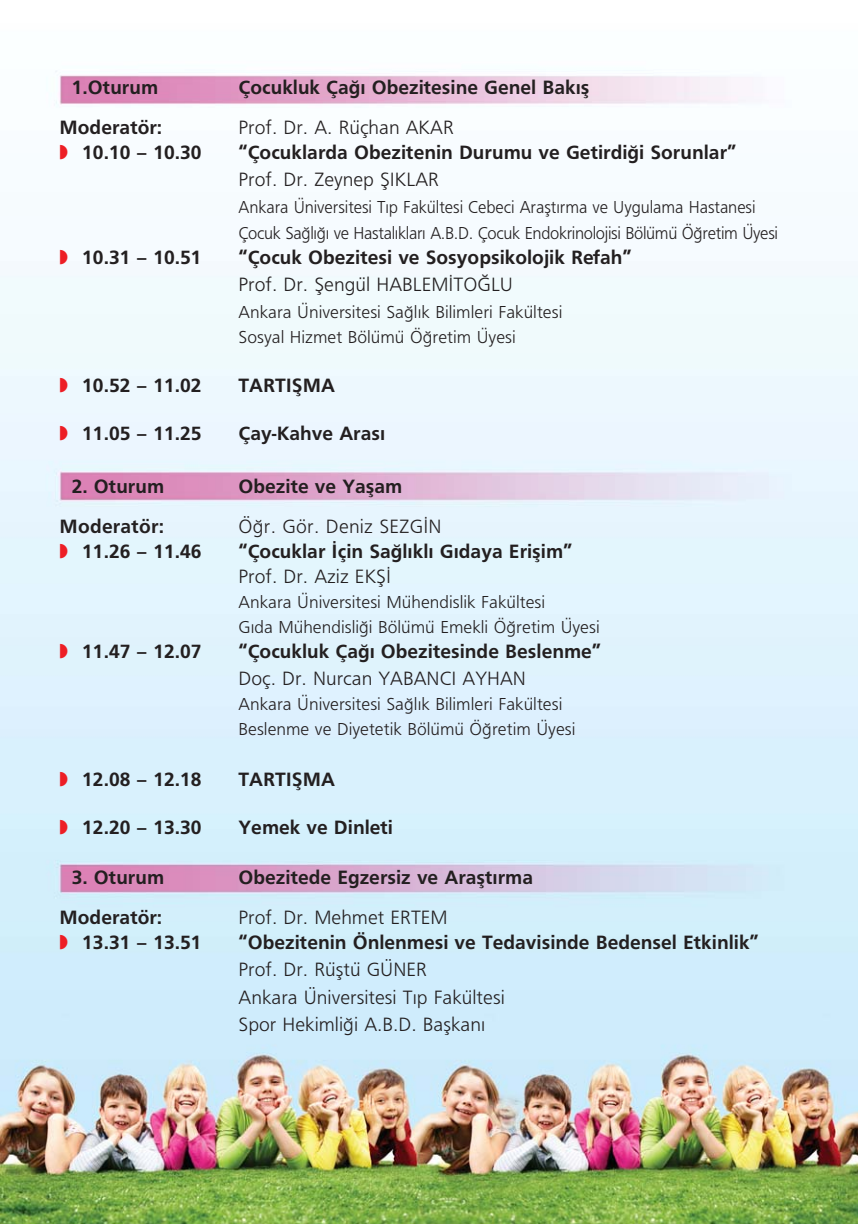
<style>
.page{position:relative;width:858px;height:1224px;background:#fff}
.page>*{position:absolute;margin:0;border:0;box-sizing:border-box;transform-origin:0 0}
.t1{font:700 20px "Fruga Sans";color:#231f20}
.t2{font:20px/27.2px "Frugal Sans";color:#231f20}
.t3{font:18px/25.4px "Frugal Sans";color:#231f20}
.t4{font:18px/25.4px "Frugal Sans";color:#231f20;scale:.95 1}
.s1{color:#ed1e25}
</style>
<div class="page">
<img style="left:1px;top:70px;width:857px;height:1154px">
<p class="t1" style="left:72px;top:80px;width:88px">1.Oturum</p>
<p class="t1" style="left:239px;top:80px;width:353px">Çocukluk Ça¤› Obezitesine Genel Bak›fl</p>
<p class="t1" style="left:60px;top:120px;width:104px">Moderatör:</p>
<p class="t2" style="left:239px;top:115px;width:217px">Prof. Dr. A. Rüçhan AKAR</p>
<p class="t1" style="left:60px;top:145px;width:144px"><span class="s1">◗</span> 10.10 – 10.30</p>
<p class="t1" style="left:239px;top:145px;width:499px">“Çocuklarda Obezitenin Durumu ve Getirdi¤i Sorunlar”</p>
<p class="t2" style="left:239px;top:168px;width:202px">Prof. Dr. Zeynep fiIKLAR</p>
<p class="t4" style="left:239px;top:196px;width:569px">Ankara Üniversitesi T›p Fakültesi Cebeci Araflt›rma ve Uygulama Hastanesi<br>Çocuk Sa¤l›¤› ve Hastal›klar› A.B.D. Çocuk Endokrinolojisi Bölümü Ö¤retim Üyesi</p>
<p class="t1" style="left:60px;top:249px;width:144px"><span class="s1">◗</span> 10.31 – 10.51</p>
<p class="t1" style="left:239px;top:249px;width:395px">“Çocuk Obezitesi ve Sosyopsikolojik Refah”</p>
<p class="t2" style="left:239px;top:272px;width:276px">Prof. Dr. fiengül HABLEM‹TO⁄LU</p>
<p class="t3" style="left:239px;top:301px;width:325px">Ankara Üniversitesi Sa¤l›k Bilimleri Fakültesi<br>Sosyal Hizmet Bölümü Ö¤retim Üyesi</p>
<p class="t1" style="left:60px;top:377px;width:144px"><span class="s1">◗</span> 10.52 – 11.02</p>
<p class="t1" style="left:239px;top:377px;width:98px">TARTIfiMA</p>
<p class="t1" style="left:60px;top:425px;width:144px"><span class="s1">◗</span> 11.05 – 11.25</p>
<p class="t1" style="left:239px;top:425px;width:148px">Çay-Kahve Aras›</p>
<p class="t1" style="left:72px;top:478px;width:94px">2. Oturum</p>
<p class="t1" style="left:239px;top:478px;width:165px">Obezite ve Yaflam</p>
<p class="t1" style="left:60px;top:518px;width:106px">Moderatör:</p>
<p class="t2" style="left:239px;top:514px;width:205px">Ö¤r. Gör. Deniz SEZG‹N</p>
<p class="t1" style="left:60px;top:543px;width:144px"><span class="s1">◗</span> 11.26 – 11.46</p>
<p class="t1" style="left:239px;top:543px;width:335px">“Çocuklar ‹çin Sa¤l›kl› G›daya Eriflim”</p>
<p class="t2" style="left:239px;top:564px;width:154px">Prof. Dr. Aziz EKfi‹</p>
<p class="t3" style="left:239px;top:591px;width:363px">Ankara Üniversitesi Mühendislik Fakültesi<br>G›da Mühendisli¤i Bölümü Emekli Ö¤retim Üyesi</p>
<p class="t1" style="left:60px;top:643px;width:144px"><span class="s1">◗</span> 11.47 – 12.07</p>
<p class="t1" style="left:239px;top:643px;width:364px">“Çocukluk Ça¤› Obezitesinde Beslenme”</p>
<p class="t2" style="left:239px;top:666px;width:289px">Doç. Dr. Nurcan YABANCI AYHAN</p>
<p class="t3" style="left:239px;top:693px;width:338px;line-height:24.4px">Ankara Üniversitesi Sa¤l›k Bilimleri Fakültesi<br>Beslenme ve Diyetetik Bölümü Ö¤retim Üyesi</p>
<p class="t1" style="left:60px;top:771px;width:144px"><span class="s1">◗</span> 12.08 – 12.18</p>
<p class="t1" style="left:239px;top:771px;width:98px">TARTIfiMA</p>
<p class="t1" style="left:60px;top:819px;width:144px"><span class="s1">◗</span> 12.20 – 13.30</p>
<p class="t1" style="left:239px;top:819px;width:156px">Yemek ve Dinleti</p>
<p class="t1" style="left:72px;top:870px;width:94px">3. Oturum</p>
<p class="t1" style="left:239px;top:870px;width:296px">Obezitede Egzersiz ve Araflt›rma</p>
<p class="t1" style="left:60px;top:910px;width:104px">Moderatör:</p>
<p class="t2" style="left:239px;top:906px;width:211px">Prof. Dr. Mehmet ERTEM</p>
<p class="t1" style="left:60px;top:935px;width:144px"><span class="s1">◗</span> 13.31 – 13.51</p>
<p class="t1" style="left:239px;top:935px;width:522px">“Obezitenin Önlenmesi ve Tedavisinde Bedensel Etkinlik”</p>
<p class="t2" style="left:239px;top:958px;width:268px">Prof. Dr. Rüfltü GÜNER<br>Ankara Üniversitesi T›p Fakültesi<br>Spor Hekimli¤i A.B.D. Baflkan›</p>
</div>
